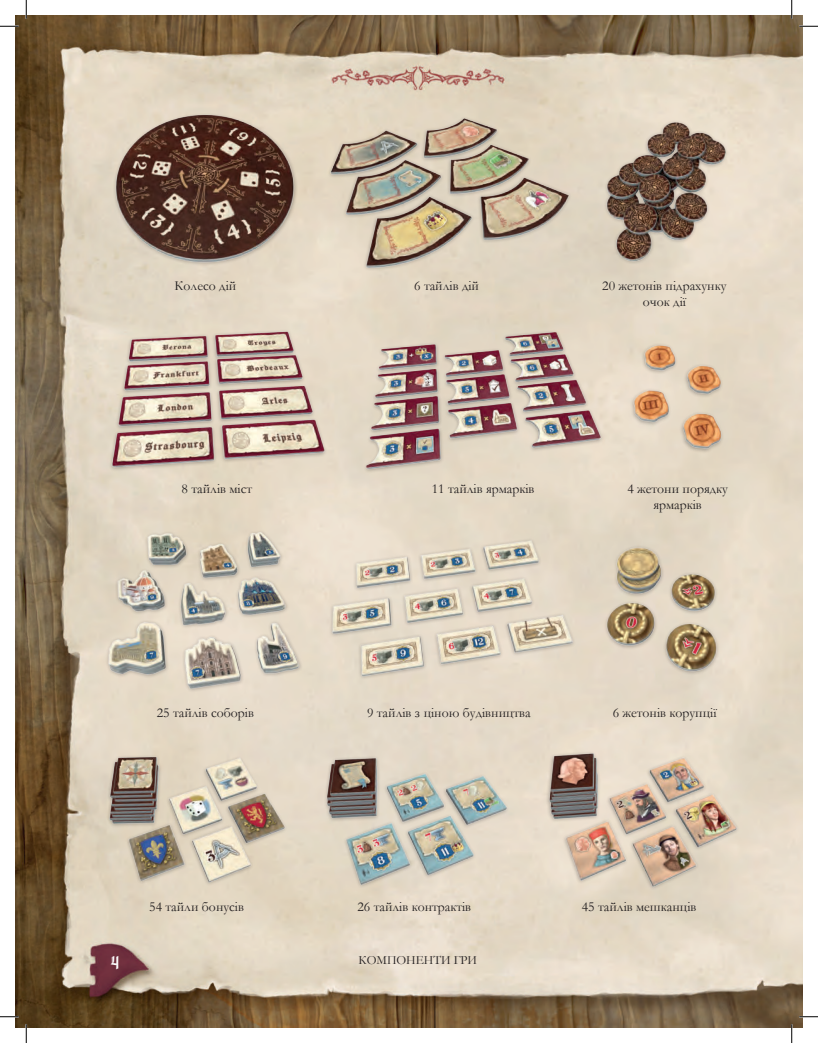
<style>
.page{position:relative;width:818px;height:1043px;background:#fff}
.page>*{position:absolute;margin:0;border:0;box-sizing:border-box;transform-origin:0 0}
.t1{font:17.5px "Moyenage 23";color:#fff}
.t2{font:13.75px/16.2px "Garamond";color:#231f20;text-align:center}
.t3{font:12.5px "Garamond";color:#231f20}
</style>
<div class="page">
<img style="left:16px;top:16px;width:786px;height:1011px">
<img style="left:97px;top:114px;width:216px;height:150px">
<img style="left:97px;top:330px;width:239px;height:141px">
<img style="left:97px;top:753px;width:199px;height:139px">
<img style="left:315px;top:756px;width:198px;height:136px">
<img style="left:539px;top:753px;width:209px;height:139px">
<div style="left:105px;top:530px;width:198px;height:163px;background:#e7dbc9"></div>
<img style="left:97px;top:531px;width:216px;height:159px">
<img style="left:320px;top:536px;width:263px;height:149px">
<div style="left:362px;top:329px;width:242px;height:144px;background:#e4d9c6"></div>
<img style="left:365px;top:331px;width:237px;height:140px">
<img style="left:311px;top:115px;width:271px;height:159px">
<img style="left:592px;top:115px;width:143px;height:159px">
<img style="left:617px;top:337px;width:120px;height:123px">
<img style="left:598px;top:540px;width:133px;height:141px">
<svg style="left:0;top:25px;width:19px;height:2px"></svg>
<svg style="left:799px;top:25px;width:19px;height:2px"></svg>
<svg style="left:0;top:1015px;width:19px;height:2px"></svg>
<svg style="left:799px;top:1015px;width:19px;height:2px"></svg>
<svg style="left:25px;top:0;width:2px;height:19px"></svg>
<svg style="left:25px;top:1024px;width:2px;height:18px"></svg>
<svg style="left:790px;top:0;width:2px;height:19px"></svg>
<svg style="left:790px;top:1024px;width:2px;height:18px"></svg>
<p class="t2" style="left:174px;top:277px;width:63px">Колесо дій</p>
<p class="t2" style="left:182px;top:480px;width:72px">8 тайлів міст</p>
<p class="t2" style="left:414px;top:277px;width:66px">6 тайлів дій</p>
<p class="t2" style="left:602px;top:277px;width:126px">20 жетонів підрахунку очок дії</p>
<p class="t2" style="left:432px;top:480px;width:104px">11 тайлів ярмарків</p>
<p class="t2" style="left:627px;top:480px;width:102px">4 жетони порядку ярмарків</p>
<p class="t2" style="left:157px;top:703px;width:99px">25 тайлів соборів</p>
<p class="t2" style="left:367px;top:703px;width:165px">9 тайлів з ціною будівництва</p>
<p class="t2" style="left:612px;top:703px;width:105px">6 жетонів корупції</p>
<p class="t2" style="left:149px;top:897px;width:96px">54 тайли бонусів</p>
<p class="t2" style="left:357px;top:897px;width:115px">26 тайлів контрактів</p>
<p class="t2" style="left:581px;top:897px;width:116px">45 тайлів мешканців</p>
<p class="t1" style="left:111px;top:952px;width:10px">4</p>
<p class="t3" style="left:358px;top:951px;width:120px">КОМПОНЕНТИ ГРИ</p>
</div>
